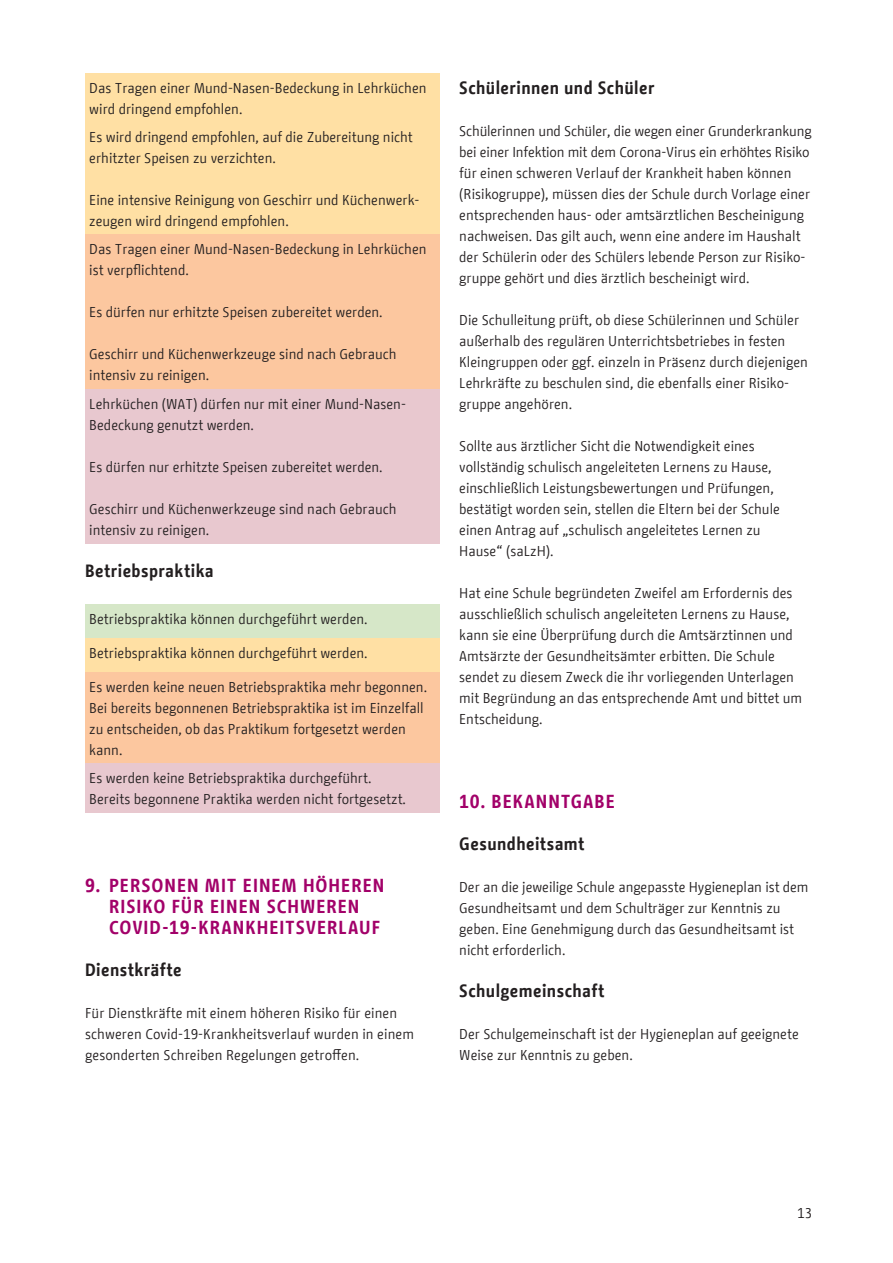
<style>
.page{position:relative;width:893px;height:1263px;background:#fff}
.page>*{position:absolute;margin:0;border:0;box-sizing:border-box;transform-origin:0 0}
.t1{font:700 18.75px/21px "BMF Change";letter-spacing:.05em;color:#a20169}
.t2{font:700 17.7px "BMF Change";letter-spacing:.025em;color:#231f20}
.t3{font:14.25px/21px "BMF Change";color:#231f20}
</style>
<div class="page">
<div style="left:85px;top:73px;width:354px;height:49px;background:#ffe0a4"></div>
<div style="left:85px;top:122px;width:354px;height:113px;background:#ffe0a4"></div>
<div style="left:85px;top:235px;width:354px;height:154px;background:#fcc79f"></div>
<div style="left:85px;top:389px;width:354px;height:154px;background:#e8c8cf"></div>
<div style="left:85px;top:604px;width:354px;height:34px;background:#d6e7c8"></div>
<div style="left:85px;top:638px;width:354px;height:34px;background:#ffe0a4"></div>
<div style="left:85px;top:672px;width:354px;height:91px;background:#fcc79f"></div>
<div style="left:85px;top:763px;width:354px;height:50px;background:#e8c8cf"></div>
<p class="t3" style="left:89px;top:77px;width:339px">Das Tragen einer Mund-Nasen-Bedeckung in Lehrküchen wird dringend empfohlen.</p>
<p class="t3" style="left:89px;top:127px;width:325px">Es wird dringend empfohlen, auf die Zubereitung nicht erhitzter Speisen zu verzichten.</p>
<p class="t3" style="left:89px;top:190px;width:332px">Eine intensive Reinigung von Geschirr und Küchenwerk&shy;zeugen wird dringend empfohlen.</p>
<p class="t3" style="left:89px;top:239px;width:339px">Das Tragen einer Mund-Nasen-Bedeckung in Lehrküchen ist verpflichtend.</p>
<p class="t3" style="left:89px;top:302px;width:295px">Es dürfen nur erhitzte Speisen zubereitet werden.</p>
<p class="t3" style="left:89px;top:344px;width:309px">Geschirr und Küchenwerkzeuge sind nach Gebrauch intensiv zu reinigen.</p>
<p class="t3" style="left:89px;top:393px;width:318px">Lehrküchen (WAT) dürfen nur mit einer Mund-Nasen-<br>Bedeckung genutzt werden.</p>
<p class="t3" style="left:89px;top:456px;width:295px">Es dürfen nur erhitzte Speisen zubereitet werden.</p>
<p class="t3" style="left:89px;top:498px;width:309px">Geschirr und Küchenwerkzeuge sind nach Gebrauch intensiv zu reinigen.</p>
<p class="t2" style="left:85px;top:558px;width:130px">Betriebspraktika</p>
<p class="t3" style="left:89px;top:608px;width:280px">Betriebspraktika können durchgeführt werden.</p>
<p class="t3" style="left:89px;top:642px;width:280px">Betriebspraktika können durchgeführt werden.</p>
<p class="t3" style="left:89px;top:676px;width:339px">Es werden keine neuen Betriebspraktika mehr begonnen.<br>Bei bereits begonnenen Betriebspraktika ist im Einzelfall zu entscheiden, ob das Praktikum fortgesetzt werden kann.</p>
<p class="t3" style="left:89px;top:768px;width:318px">Es werden keine Betriebspraktika durchgeführt.<br>Bereits begonnene Praktika werden nicht fortgesetzt.</p>
<h1 class="t1" style="left:109px;top:875px;width:277px;text-indent:-24px">9. PERSONEN MIT EINEM HÖHEREN<br>RISIKO FÜR EINEN SCHWEREN<br>COVID-19-KRANKHEITSVERLAUF</h1>
<p class="t2" style="left:85px;top:957px;width:98px">Dienstkräfte</p>
<p class="t3" style="left:85px;top:1003px;width:330px">Für Dienstkräfte mit einem höheren Risiko für einen schweren Covid-19-Krankheitsverlauf wurden in einem gesonderten Schreiben Regelungen getroffen.</p>
<p class="t2" style="left:459px;top:75px;width:197px">Schülerinnen und Schüler</p>
<p class="t3" style="left:459px;top:121px;width:354px">Schülerinnen und Schüler, die wegen einer Grunderkrankung bei einer Infektion mit dem Corona-Virus ein erhöhtes Risiko für einen schweren Verlauf der Krankheit haben können (Risikogruppe), müssen dies der Schule durch Vorlage einer entsprechenden haus- oder amtsärztlichen Bescheinigung nachweisen. Das gilt auch, wenn eine andere im Haushalt der Schülerin oder des Schülers lebende Person zur Risiko&shy;gruppe gehört und dies ärztlich bescheinigt wird.</p>
<p class="t3" style="left:459px;top:310px;width:350px">Die Schulleitung prüft, ob diese Schülerinnen und Schüler außerhalb des regulären Unterrichtsbetriebes in festen Kleingruppen oder ggf. einzeln in Präsenz durch diejenigen Lehrkräfte zu beschulen sind, die ebenfalls einer Risiko&shy;gruppe angehören.</p>
<p class="t3" style="left:459px;top:436px;width:322px">Sollte aus ärztlicher Sicht die Notwendigkeit eines vollständig schulisch angeleiteten Lernens zu Hause, einschließlich Leistungsbewertungen und Prüfungen, bestätigt worden sein, stellen die Eltern bei der Schule einen Antrag auf „schulisch angeleitetes Lernen zu Hause“ (saLzH).</p>
<p class="t3" style="left:459px;top:583px;width:344px">Hat eine Schule begründeten Zweifel am Erfordernis des ausschließlich schulisch angeleiteten Lernens zu Hause, kann sie eine Überprüfung durch die Amtsärztinnen und Amtsärzte der Gesundheitsämter erbitten. Die Schule sendet zu diesem Zweck die ihr vorliegenden Unterlagen mit Begründung an das entsprechende Amt und bittet um Entscheidung.</p>
<h1 class="t1" style="left:459px;top:791px;width:157px">10. BEKANNTGABE</h1>
<p class="t2" style="left:459px;top:831px;width:127px">Gesundheitsamt</p>
<p class="t3" style="left:459px;top:877px;width:351px">Der an die jeweilige Schule angepasste Hygieneplan ist dem Gesundheitsamt und dem Schulträger zur Kenntnis zu geben. Eine Genehmigung durch das Gesundheitsamt ist nicht erforderlich.</p>
<p class="t2" style="left:459px;top:978px;width:147px">Schulgemeinschaft</p>
<p class="t3" style="left:459px;top:1024px;width:341px">Der Schulgemeinschaft ist der Hygieneplan auf geeignete<br>Weise zur Kenntnis zu geben.</p>
<p class="t3" style="left:797px;top:1202px;width:16px">13</p>
</div>
